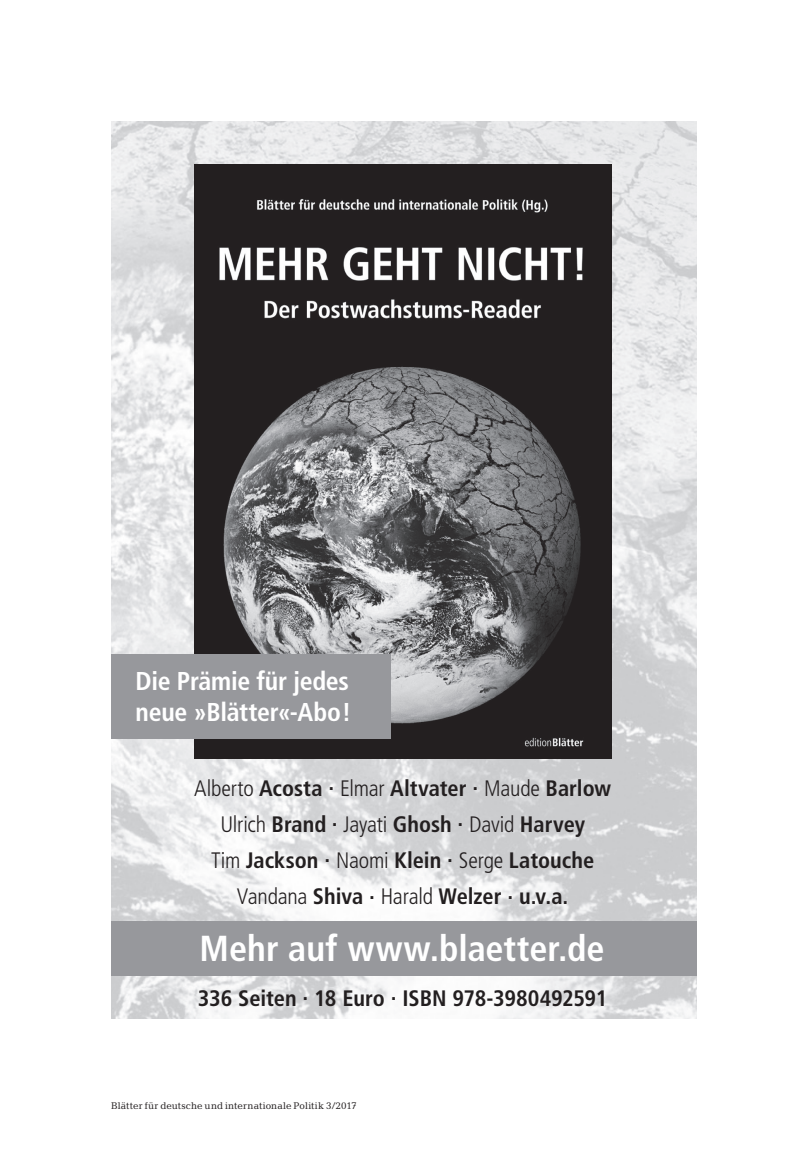
<style>
.page{position:relative;width:808px;height:1165px;background:#fff}
.page>*{position:absolute;margin:0;border:0;box-sizing:border-box;transform-origin:0 0}
.t1{font:700 condensed 36.05px "Frutiger LT Std";color:#fff}
.t2{font:700 condensed 25.9px/31px "Frutiger LT Std";letter-spacing:-.01em;color:#fff}
.t3{font:700 condensed 22.4px/36.1px "Frutiger LT Std";color:#231f20;text-align:center}
.t4{font:9.8px "Candida Std";letter-spacing:.01em;color:#231f20}
.s1{font-weight:300}
</style>
<div class="page">
<img style="left:111px;top:121px;width:586px;height:898px">
<img style="left:194px;top:164px;width:417px;height:594px">
<div style="left:111px;top:654px;width:280px;height:84px;background:#97989c"></div>
<div style="left:111px;top:921px;width:586px;height:55px;background:#97989c"></div>
<p class="t2" style="left:136px;top:666px;width:217px">Die Prämie für jedes neue »Blätter«-Abo!</p>
<p class="t3" style="left:194px;top:770px;width:418px"><span class="s1">Alberto</span> Acosta . <span class="s1">Elmar</span> Altvater . <span class="s1">Maude</span> Barlow <span class="s1">Ulrich</span> Brand . <span class="s1">Jayati</span> Ghosh . <span class="s1">David</span> Harvey<br><span class="s1">Tim</span> Jackson . <span class="s1">Naomi</span> Klein . <span class="s1">Serge</span> Latouche <span class="s1">Vandana</span> Shiva . <span class="s1">Harald</span> Welzer . u.v.a.</p>
<h1 class="t1" style="left:200px;top:927px;width:406px">Mehr auf www.blaetter.de</h1>
<p class="t3" style="left:198px;top:980px;width:411px">336 Seiten . 18 Euro . ISBN 978-3980492591</p>
<p class="t4" style="left:111px;top:1100px;width:247px">Blätter für deutsche und internationale Politik 3/2017</p>
</div>
